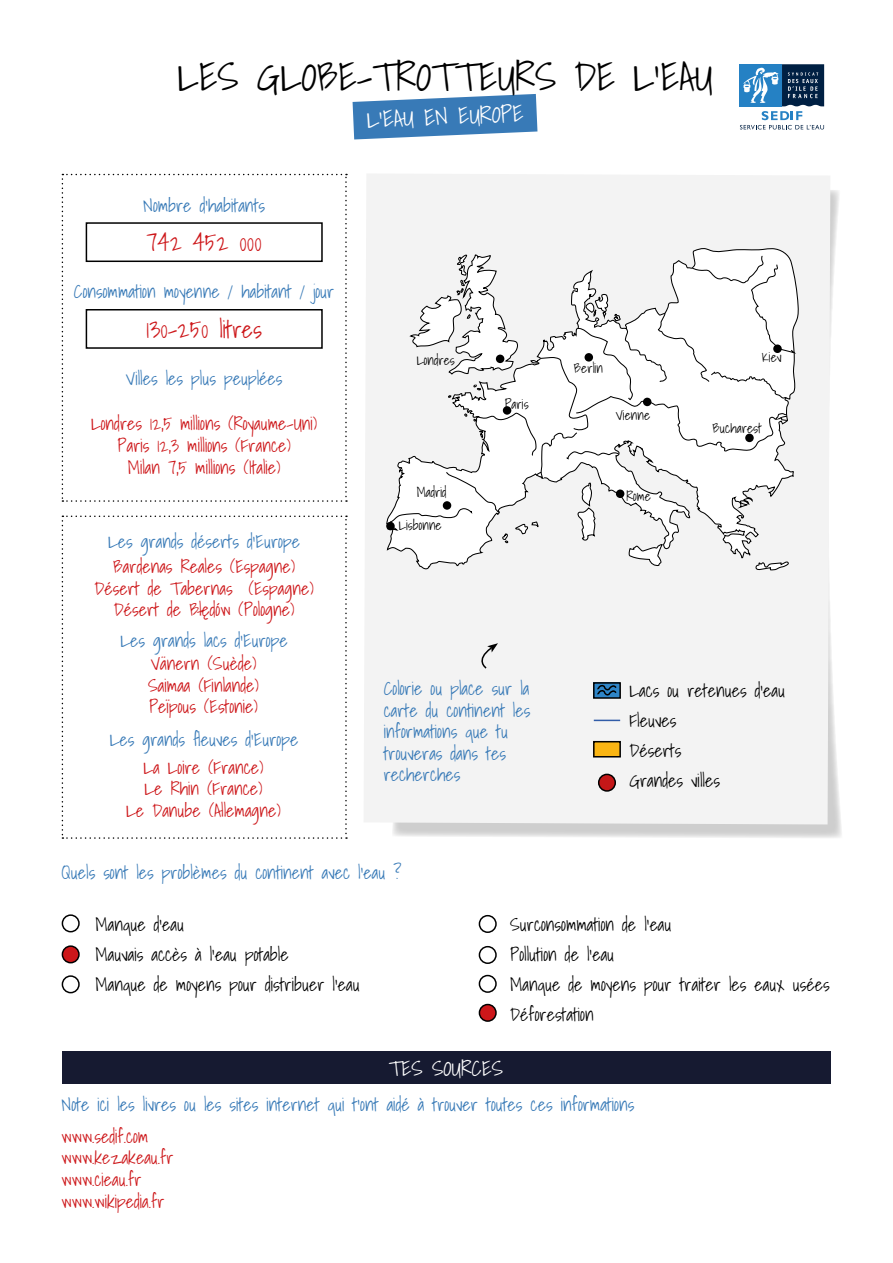
<style>
.page{position:relative;width:893px;height:1263px;background:#fff}
.page>*{position:absolute;margin:0;border:0;box-sizing:border-box;transform-origin:0 0}
.t1{font:300 39.6px "Shadows Into";color:#000}
.t2{font:300 24px "Shadows Into";color:#cd171a}
.t3{font:300 23.4px "Shadows Into";color:#fff}
.t4{font:300 21px "Shadows Into";color:#fff}
.t5{font:300 18px/21.6px "Shadows Into";color:#387ab7}
.t6{font:300 18px/21.6px "Shadows Into";color:#cd171a;text-align:center}
.t7{font:300 18px/30px "Shadows Into";color:#000}
.t8{font:300 13.5px "Shadows Into";color:#000}
</style>
<div class="page">
<svg style="left:62px;top:174px;width:285px;height:328px"></svg>
<div style="left:86px;top:222px;width:237px;height:40px;border:2px solid #000"></div>
<svg style="left:353px;top:94px;width:184px;height:45px;background:#5990c3"></svg>
<svg style="left:739px;top:64px;width:86px;height:66px"></svg>
<svg style="left:62px;top:515px;width:285px;height:324px"></svg>
<svg style="left:393px;top:190px;width:449px;height:648px"></svg>
<div style="left:364px;top:174px;width:466px;height:650px;background:#f3f3f3"></div>
<div style="left:86px;top:309px;width:237px;height:40px;border:2px solid #000"></div>
<div style="left:593px;top:682px;width:28px;height:17px;border:2px solid #000"></div>
<div style="left:594px;top:742px;width:26px;height:15px;background:#fab513"></div>
<div style="left:593px;top:741px;width:28px;height:16px;border:2px solid #000"></div>
<svg style="left:594px;top:720px;width:26px;height:1px"></svg>
<div style="left:599px;top:774px;width:16px;height:17px;background:#c41718;border-radius:50%"></div>
<div style="left:598px;top:774px;width:18px;height:18px;border:2px solid #000;border-radius:50%"></div>
<svg style="left:596px;top:684px;width:22px;height:13px"></svg>
<svg style="left:474px;top:643px;width:24px;height:26px"></svg>
<svg style="left:386px;top:247px;width:414px;height:323px"></svg>
<svg style="left:389px;top:254px;width:409px;height:317px"></svg>
<div style="left:503px;top:406px;width:8px;height:9px;background:#000;border-radius:50%"></div>
<div style="left:443px;top:501px;width:8px;height:9px;background:#000;border-radius:50%"></div>
<div style="left:496px;top:355px;width:8px;height:8px;background:#000;border-radius:50%"></div>
<div style="left:584px;top:353px;width:9px;height:9px;background:#000;border-radius:50%"></div>
<div style="left:643px;top:398px;width:8px;height:8px;background:#000;border-radius:50%"></div>
<div style="left:745px;top:434px;width:9px;height:8px;background:#000;border-radius:50%"></div>
<div style="left:616px;top:489px;width:8px;height:9px;background:#000;border-radius:50%"></div>
<div style="left:773px;top:344px;width:9px;height:9px;background:#000;border-radius:50%"></div>
<div style="left:386px;top:522px;width:9px;height:8px;background:#000;border-radius:50%"></div>
<div style="left:62px;top:1051px;width:768px;height:33px;background:#161a31"></div>
<div style="left:62px;top:914px;width:18px;height:18px;border:2px solid #000;border-radius:50%"></div>
<div style="left:479px;top:915px;width:18px;height:18px;border:2px solid #000;border-radius:50%"></div>
<div style="left:62px;top:946px;width:17px;height:17px;background:#cd171a;border-radius:50%"></div>
<div style="left:62px;top:945px;width:18px;height:18px;border:2px solid #000;border-radius:50%"></div>
<div style="left:62px;top:975px;width:18px;height:18px;border:2px solid #000;border-radius:50%"></div>
<div style="left:479px;top:975px;width:18px;height:18px;border:2px solid #000;border-radius:50%"></div>
<div style="left:479px;top:1004px;width:17px;height:17px;background:#cd171a;border-radius:50%"></div>
<div style="left:479px;top:1004px;width:18px;height:18px;border:2px solid #000;border-radius:50%"></div>
<div style="left:479px;top:946px;width:18px;height:18px;border:2px solid #000;border-radius:50%"></div>
<h1 class="t1" style="left:178px;top:45px;width:536px">LES GLOBE-TROTTEURS DE L’EAU</h1>
<p class="t5" style="left:143px;top:194px;width:123px">Nombre d’habitants</p>
<h2 class="t2" style="left:147px;top:223px;width:117px">742 452 000</h2>
<p class="t5" style="left:74px;top:280px;width:262px">Consommation moyenne / habitant / jour</p>
<h2 class="t2" style="left:147px;top:310px;width:117px">130-250 litres</h2>
<p class="t5" style="left:126px;top:368px;width:158px">Villes les plus peuplées</p>
<p class="t6" style="left:91px;top:413px;width:228px">Londres 12,5 millions (Royaume-Uni)<br>Paris 12,3 millions (France)<br>Milan 7,5 millions (Italie)</p>
<p class="t5" style="left:108px;top:531px;width:193px">Les grands déserts d’Europe</p>
<p class="t6" style="left:95px;top:555px;width:221px">Bardenas Reales (Espagne)<br>Désert de Tabernas (Espagne)<br>Désert de Błędów (Pologne)</p>
<p class="t6" style="left:148px;top:652px;width:112px;text-align:left">Vänern (Suède)<br>Saimaa (Finlande)<br>Peïpous (Estonie)</p>
<p class="t5" style="left:121px;top:629px;width:169px">Les grands lacs d’Europe</p>
<p class="t5" style="left:110px;top:728px;width:190px">Les grands fleuves d’Europe</p>
<p class="t6" style="left:126px;top:756px;width:156px">La Loire (France)<br>Le Rhin (France)<br>Le Danube (Allemagne)</p>
<p class="t3" style="left:366px;top:100px;width:159px;rotate:-2deg">L’EAU EN EUROPE</p>
<p class="t8" style="left:417px;top:349px;width:40px">Londres</p>
<p class="t8" style="left:505px;top:393px;width:25px">Paris</p>
<p class="t8" style="left:574px;top:357px;width:31px">Berlin</p>
<p class="t8" style="left:616px;top:404px;width:36px">Vienne</p>
<p class="t8" style="left:417px;top:481px;width:31px">Madrid</p>
<p class="t8" style="left:626px;top:485px;width:26px">Rome</p>
<p class="t8" style="left:399px;top:514px;width:44px">Lisbonne</p>
<p class="t8" style="left:762px;top:346px;width:21px">Kiev</p>
<p class="t8" style="left:713px;top:417px;width:51px">Bucharest</p>
<p class="t5" style="left:384px;top:677px;width:148px">Colorie ou place sur la carte du continent les informations que tu trouveras dans tes recherches</p>
<p class="t7" style="left:629px;top:675px;width:157px">Lacs ou retenues d’eau<br>Fleuves<br>Déserts<br>Grandes villes</p>
<p class="t5" style="left:62px;top:861px;width:341px">Quels sont les problèmes du continent avec l’eau ?</p>
<p class="t7" style="left:96px;top:909px;width:266px">Manque d’eau<br>Mauvais accès à l’eau potable<br>Manque de moyens pour distribuer l’eau</p>
<p class="t7" style="left:510px;top:909px;width:321px">Surconsommation de l’eau<br>Pollution de l’eau<br>Manque de moyens pour traiter les eaux usées<br>Déforestation</p>
<p class="t4" style="left:389px;top:1051px;width:116px">TES SOURCES</p>
<p class="t5" style="left:62px;top:1093px;width:574px">Note ici les livres ou les sites internet qui t’ont aidé à trouver toutes ces informations</p>
<p class="t6" style="left:62px;top:1125px;width:113px;text-align:left">www.sedif.com www.kezakeau.fr www.cieau.fr www.wikipedia.fr</p>
</div>
